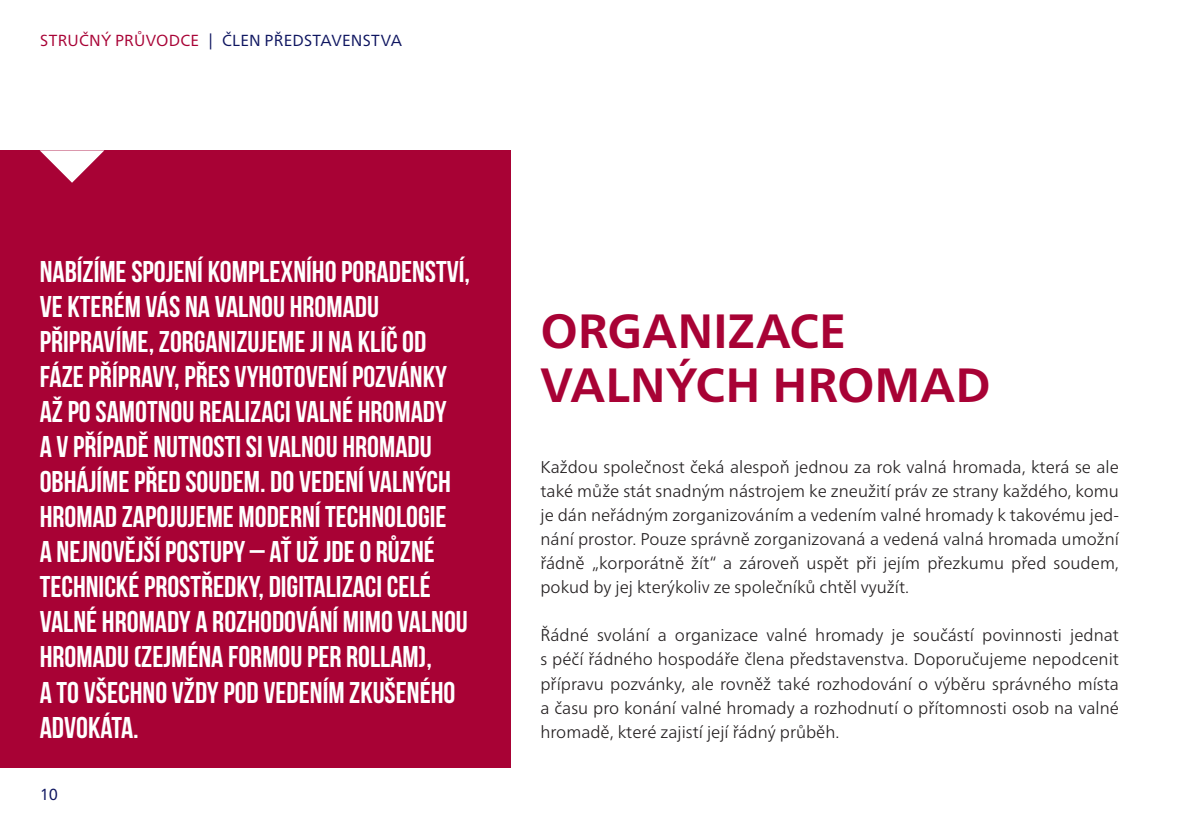
<style>
.page{position:relative;width:1191px;height:840px;background:#fff}
.page>*{position:absolute;margin:0;border:0;box-sizing:border-box;transform-origin:0 0}
.t1{font:700 48px/54px "Frutiger Neue LTW1 G";letter-spacing:-.005em;color:#a80235}
.t2{font:700 30px/35px "Bebas Neue";color:#fff}
.t3{font:300 17px/24px "Frutiger Neue LTW1 G";color:#231f20;text-align:justify}
.t4{font:16px "Frutiger Neue LTW1 G";letter-spacing:.01em;color:#0e1560}
.s1{color:#a80235}
</style>
<div class="page">
<div style="left:0;top:150px;width:510px;height:617px;background:#a80235"></div>
<svg style="left:40px;top:150px;width:64px;height:33px"></svg>
<p class="t4" style="left:40px;top:29px;width:363px"><span class="s1">STRUČNÝ PRŮVODCE</span> | ČLEN PŘEDSTAVENSTVA</p>
<p class="t2" style="left:40px;top:254px;width:432px">NABÍZÍME SPOJENÍ KOMPLEXNÍHO PORADENSTVÍ, VE KTERÉM VÁS NA VALNOU HROMADU PŘIPRAVÍME, ZORGANIZUJEME JI NA KLÍČ OD FÁZE PŘÍPRAVY, PŘES VYHOTOVENÍ POZVÁNKY AŽ PO SAMOTNOU REALIZACI VALNÉ HROMADY<br>A V PŘÍPADĚ NUTNOSTI SI VALNOU HROMADU OBHÁJÍME PŘED SOUDEM. DO VEDENÍ VALNÝCH HROMAD ZAPOJUJEME MODERNÍ TECHNOLOGIE<br>A NEJNOVĚJŠÍ POSTUPY – AŤ UŽ JDE O RŮZNÉ TECHNICKÉ PROSTŘEDKY, DIGITALIZACI CELÉ VALNÉ HROMADY A ROZHODOVÁNÍ MIMO VALNOU HROMADU (ZEJMÉNA FORMOU PER ROLLAM),<br>A TO VŠECHNO VŽDY POD VEDENÍM ZKUŠENÉHO ADVOKÁTA.</p>
<p class="t4" style="left:40px;top:782px;width:20px">10</p>
<p class="t1" style="left:540px;top:300px;width:452px">ORGANIZACE<br>VALNÝCH HROMAD</p>
<p class="t3" style="left:540px;top:454px;width:580px">Každou společnost čeká alespoň jednou za rok valná hromada, která se ale také může stát snadným nástrojem ke zneužití práv ze strany každého, komu je dán neřádným zorganizováním a vedením valné hromady k takovému jed&shy;nání prostor. Pouze správně zorganizovaná a vedená valná hromada umožní řádně „korporátně žít“ a zároveň uspět při jejím přezkumu před soudem, pokud by jej kterýkoliv ze společníků chtěl využít.</p>
<p class="t3" style="left:540px;top:622px;width:580px">Řádné svolání a organizace valné hromady je součástí povinnosti jednat s péčí řádného hospodáře člena představenstva. Doporučujeme nepodcenit přípravu pozvánky, ale rovněž také rozhodování o výběru správného místa a času pro konání valné hromady a rozhodnutí o přítomnosti osob na valné hromadě, které zajistí její řádný průběh.</p>
</div>
